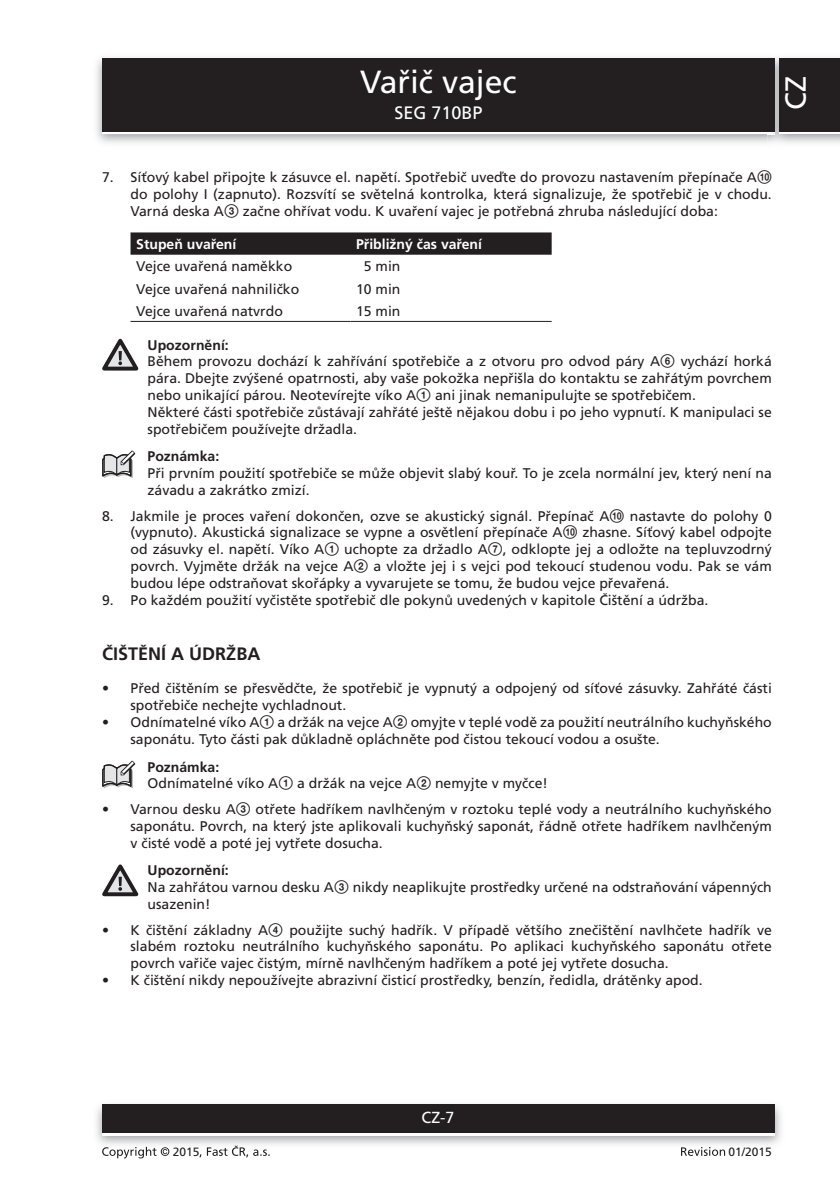
<style>
.page{position:relative;width:840px;height:1191px;background:#fff}
.page>*{position:absolute;margin:0;border:0;box-sizing:border-box;transform-origin:0 0}
.t1{font:32px "Frutiger CE";color:#fff}
.t2{font:29px "Frutiger CE";color:#fff}
._01_nadpis{font:700 18px "Frutiger CE";color:#231f20}
.t3{font:18px "Frutiger CE";color:#fff}
.t4{font:16px "Frutiger CE";color:#fff}
._05_odrazka{font:14px/16.8px "Frutiger CE";color:#231f20;text-align:justify}
.text_7{font:14px/16.8px "Frutiger CE";color:#231f20}
._03_text{font:14px/16.8px "Frutiger CE";color:#231f20}
._03_text-2{font:700 14px "Frutiger CE";color:#231f20}
.text_7-2{font:700 14px "Frutiger CE";color:#fff}
.t5{font:12px "Frutiger CE";color:#231f20}
.s1{font-family:"Zz 3"}
</style>
<div class="page">
<div style="left:102px;top:61px;width:672px;height:73px;background:linear-gradient(to right,#231f20,#231f20)"></div>
<div style="left:102px;top:58px;width:672px;height:73px;background:#231f20"></div>
<img style="left:96px;top:1104px;width:685px;height:41px">
<div style="left:102px;top:1107px;width:672px;height:28px;background:linear-gradient(to right,#fff,#fff)"></div>
<div style="left:102px;top:1104px;width:672px;height:28px;background:#231f20"></div>
<img style="left:767px;top:55px;width:18px;height:90px">
<svg style="left:767px;top:131px;width:7px;height:3px"></svg>
<img style="left:767px;top:58px;width:7px;height:3px">
<img style="left:767px;top:61px;width:7px;height:70px">
<div style="left:778px;top:61px;width:61px;height:73px;background:linear-gradient(to right,#231f20,#231f20)"></div>
<div style="left:778px;top:58px;width:61px;height:73px;background:#231f20"></div>
<svg style="left:102px;top:1146px;width:67px;height:12px"></svg>
<svg style="left:199px;top:1145px;width:70px;height:12px"></svg>
<svg style="left:681px;top:1147px;width:43px;height:8px"></svg>
<svg style="left:130px;top:232px;width:421px;height:23px;background:#2a2627"></svg>
<hr style="left:130px;top:321px;width:220px;height:1px;background:#231f20">
<hr style="left:350px;top:321px;width:201px;height:1px;background:#231f20">
<svg style="left:102px;top:339px;width:36px;height:31px"></svg>
<svg style="left:102px;top:450px;width:33px;height:28px"></svg>
<svg style="left:102px;top:760px;width:33px;height:28px"></svg>
<svg style="left:102px;top:864px;width:36px;height:32px"></svg>
<h1 class="t1" style="left:360px;top:64px;width:158px">Vařič vajec</h1>
<p class="t3" style="left:394px;top:102px;width:90px">SEG 710BP</p>
<h2 class="t2" style="left:778px;top:110px;width:35px;rotate:-90deg">CZ</h2>
<p class="_05_odrazka" style="left:130px;top:169px;width:642px;text-indent:-28px">7. Síťový kabel připojte k zásuvce el. napětí. Spotřebič uveďte do provozu nastavením přepínače A<span class="s1">0 </span>do polohy I (zapnuto). Rozsvítí se světelná kontrolka, která signalizuje, že spotřebič je v chodu.<br>Varná deska A<span class="s1">3</span> začne ohřívat vodu. K uvaření vajec je potřebná zhruba následující doba:</p>
<p class="text_7-2" style="left:136px;top:236px;width:102px">Stupeň uvaření</p>
<p class="text_7-2" style="left:356px;top:236px;width:127px">Přibližný čas vaření</p>
<p class="text_7" style="left:136px;top:258px;width:157px">Vejce uvařená naměkko</p>
<p class="text_7" style="left:364px;top:258px;width:38px">5 min</p>
<p class="text_7" style="left:136px;top:280px;width:164px">Vejce uvařená nahniličko</p>
<p class="text_7" style="left:356px;top:280px;width:46px">10 min</p>
<p class="text_7" style="left:136px;top:302px;width:148px">Vejce uvařená natvrdo</p>
<p class="text_7" style="left:356px;top:302px;width:46px">15 min</p>
<p class="_03_text-2" style="left:147px;top:337px;width:83px">Upozornění:</p>
<p class="text_7" style="left:147px;top:353px;width:625px;text-align:justify">Během provozu dochází k zahřívání spotřebiče a z otvoru pro odvod páry A<span class="s1">6</span> vychází horká pára. Dbejte zvýšené opatrnosti, aby vaše pokožka nepřišla do kontaktu se zahřátým povrchem nebo unikající párou. Neotevírejte víko A<span class="s1">1</span> ani jinak nemanipulujte se spotřebičem.</p>
<p class="text_7" style="left:147px;top:403px;width:625px">Některé části spotřebiče zůstávají zahřáté ještě nějakou dobu i po jeho vypnutí. K manipulaci se spotřebičem používejte držadla.</p>
<p class="_03_text-2" style="left:147px;top:448px;width:73px">Poznámka:</p>
<p class="text_7" style="left:147px;top:465px;width:625px">Při prvním použití spotřebiče se může objevit slabý kouř. To je zcela normální jev, který není na závadu a zakrátko zmizí.</p>
<p class="_05_odrazka" style="left:130px;top:507px;width:642px;text-indent:-28px">8. Jakmile je proces vaření dokončen, ozve se akustický signál. Přepínač A<span class="s1">0</span> nastavte do polohy 0 (vypnuto). Akustická signalizace se vypne a osvětlení přepínače A<span class="s1">0</span> zhasne. Síťový kabel odpojte od zásuvky el. napětí. Víko A<span class="s1">1</span> uchopte za držadlo A<span class="s1">7</span>, odklopte jej a odložte na tepluvzodrný povrch. Vyjměte držák na vejce A<span class="s1">2</span> a vložte jej i s vejci pod tekoucí studenou vodu. Pak se vám budou lépe odstraňovat skořápky a vyvarujete se tomu, že budou vejce převařená.</p>
<p class="_05_odrazka" style="left:102px;top:591px;width:607px">9. Po každém použití vyčistěte spotřebič dle pokynů uvedených v kapitole Čištění a údržba.</p>
<p class="_01_nadpis" style="left:102px;top:643px;width:160px">ČIŠTĚNÍ A ÚDRŽBA</p>
<p class="_05_odrazka" style="left:130px;top:680px;width:642px;text-indent:-28px">• Před čištěním se přesvědčte, že spotřebič je vypnutý a odpojený od síťové zásuvky. Zahřáté části spotřebiče nechejte vychladnout.</p>
<p class="_05_odrazka" style="left:130px;top:714px;width:642px;text-indent:-28px">• Odnímatelné víko A<span class="s1">1</span> a držák na vejce A<span class="s1">2</span> omyjte v teplé vodě za použití neutrálního kuchyňského saponátu. Tyto části pak důkladně opláchněte pod čistou tekoucí vodou a osušte.</p>
<p class="_03_text-2" style="left:147px;top:758px;width:73px">Poznámka:</p>
<p class="_03_text" style="left:147px;top:775px;width:402px">Odnímatelné víko A<span class="s1">1</span> a držák na vejce A<span class="s1">2</span> nemyjte v myčce!</p>
<p class="_05_odrazka" style="left:130px;top:800px;width:642px;text-indent:-28px">• Varnou desku A<span class="s1">3</span> otřete hadříkem navlhčeným v roztoku teplé vody a neutrálního kuchyňského saponátu. Povrch, na který jste aplikovali kuchyňský saponát, řádně otřete hadříkem navlhčeným v čisté vodě a poté jej vytřete dosucha.</p>
<p class="_03_text-2" style="left:147px;top:862px;width:83px">Upozornění:</p>
<p class="_03_text" style="left:147px;top:879px;width:625px">Na zahřátou varnou desku A<span class="s1">3</span> nikdy neaplikujte prostředky určené na odstraňování vápenných usazenin!</p>
<p class="_05_odrazka" style="left:130px;top:921px;width:642px;text-indent:-28px">• K čištění základny A<span class="s1">4</span> použijte suchý hadřík. V případě většího znečištění navlhčete hadřík ve slabém roztoku neutrálního kuchyňského saponátu. Po aplikaci kuchyňského saponátu otřete povrch vařiče vajec čistým, mírně navlhčeným hadříkem a poté jej vytřete dosucha.</p>
<p class="_05_odrazka" style="left:102px;top:971px;width:601px">• K čištění nikdy nepoužívejte abrazivní čisticí prostředky, benzín, ředidla, drátěnky apod.</p>
<p class="t4" style="left:421px;top:1108px;width:34px">CZ-7</p>
<p class="t5" style="left:173px;top:1144px;width:28px">2015</p>
<p class="t5" style="left:728px;top:1144px;width:45px">01/2015</p>
</div>
